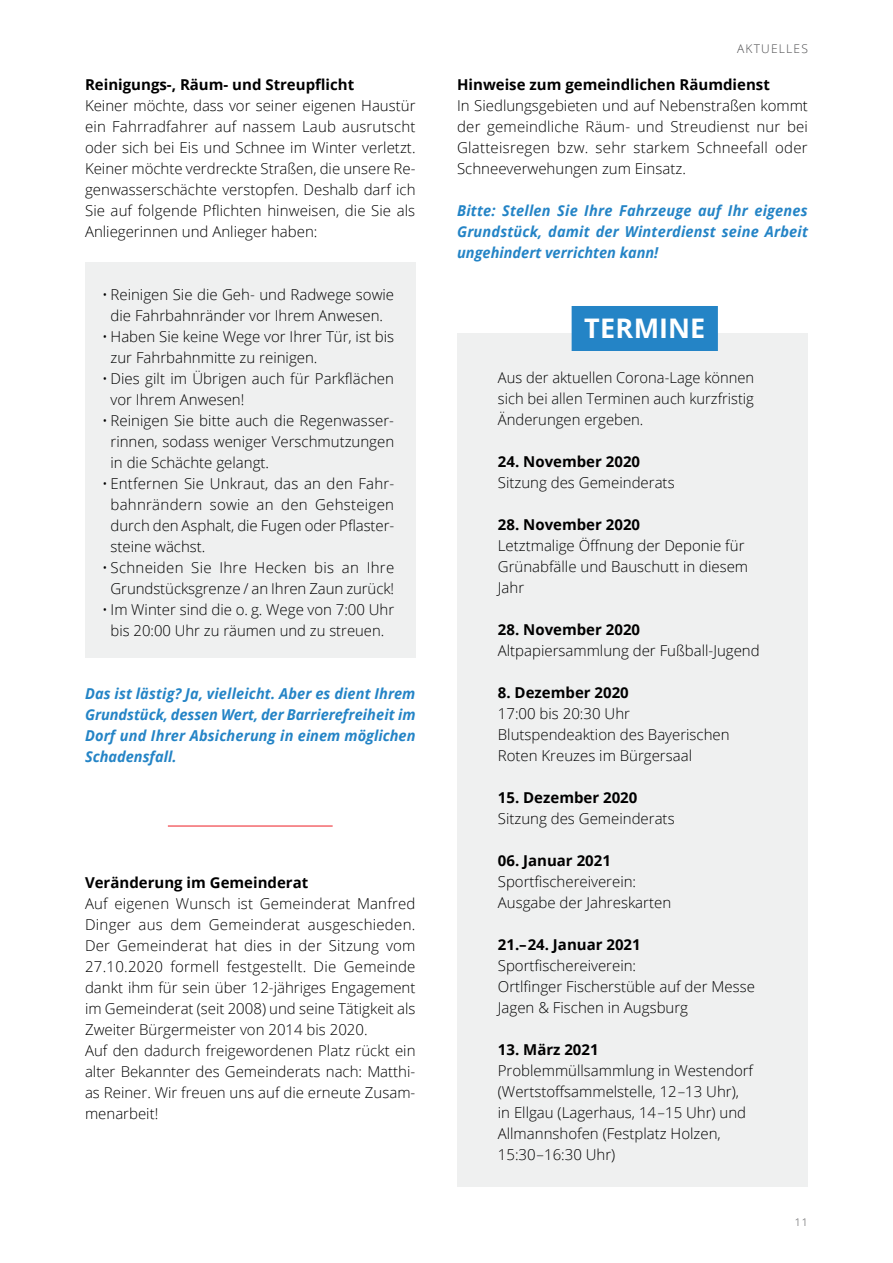
<style>
.page{position:relative;width:893px;height:1263px;background:#fff}
.page>*{position:absolute;margin:0;border:0;box-sizing:border-box;transform-origin:0 0}
.t1{font:700 27px "Open Sans";color:#fff}
.t2{font:300 15px/21px "Open Sans";color:#000}
.t3{font:italic 700 15px/21px "Open Sans";color:#2484c6;text-align:justify}
.t4{font:700 15px "Open Sans";color:#000}
.t5{font:300 12px "Open Sans";color:#4d4d4f}
.t6{font:300 10.5px "Open Sans";color:#4d4d4f}
</style>
<div class="page">
<div style="left:457px;top:333px;width:351px;height:853px;background:#eff0f0"></div>
<div style="left:85px;top:262px;width:330px;height:395px;background:#eff0f0"></div>
<div style="left:572px;top:306px;width:146px;height:45px;background:#2484c6"></div>
<hr style="left:168px;top:826px;width:165px;height:1px;background:#ed1d24">
<p class="t4" style="left:85px;top:74px;width:271px">Reinigungs-, Räum- und Streupflicht</p>
<p class="t2" style="left:85px;top:95px;width:332px;text-align:justify">Keiner möchte, dass vor seiner eigenen Haustür ein Fahrradfahrer auf nassem Laub ausrutscht oder sich bei Eis und Schnee im Winter verletzt.<br>Keiner möchte verdreckte Straßen, die unsere Re&shy;genwasserschächte verstopfen. Deshalb darf ich Sie auf folgende Pflichten hinweisen, die Sie als Anliegerinnen und Anlieger haben:</p>
<p class="t2" style="left:102px;top:284px;width:294px;text-align:center">• Reinigen Sie die Geh- und Radwege sowie die Fahrbahnränder vor Ihrem Anwesen.</p>
<p class="t2" style="left:111px;top:326px;width:285px;text-indent:-9px">• Haben Sie keine Wege vor Ihrer Tür, ist bis zur Fahrbahnmitte zu reinigen.</p>
<p class="t2" style="left:111px;top:368px;width:285px;text-indent:-9px">• Dies gilt im Übrigen auch für Parkflächen vor Ihrem Anwesen!</p>
<p class="t2" style="left:111px;top:410px;width:285px;text-align:justify;text-indent:-9px">• Reinigen Sie bitte auch die Regenwasser&shy;rinnen, sodass weniger Verschmutzungen in die Schächte gelangt.</p>
<p class="t2" style="left:111px;top:473px;width:285px;text-align:justify;text-indent:-9px">• Entfernen Sie Unkraut, das an den Fahr&shy;bahnrändern sowie an den Gehsteigen durch den Asphalt, die Fugen oder Pflaster&shy;steine wächst.</p>
<p class="t2" style="left:102px;top:557px;width:294px;text-align:center">• Schneiden Sie Ihre Hecken bis an Ihre<br>Grundstücksgrenze / an Ihren Zaun zurück!</p>
<p class="t2" style="left:102px;top:599px;width:294px;text-align:center">• Im Winter sind die o. g. Wege von 7:00 Uhr bis 20:00 U hr zu räumen und zu streuen.</p>
<p class="t3" style="left:85px;top:683px;width:332px">Das ist lästig? Ja, vielleicht. Aber es dient Ihrem Grundstück, dessen Wert, der Barrierefreiheit im Dorf und Ihrer Absicherung in einem möglichen Schadensfall.</p>
<p class="t4" style="left:85px;top:872px;width:225px">Veränderung im Gemeinderat</p>
<p class="t2" style="left:85px;top:893px;width:332px">Auf eigenen Wunsch ist Gemeinderat Manfred Dinger aus dem Gemeinderat ausgeschieden.<br>Der Gemeinderat hat dies in der Sitzung vom 27.10.2020 formell festgestellt. Die Gemeinde dankt ihm für sein über 12-jähriges Engagement im Gemeinderat (seit 2008) und seine Tätigkeit als Zweiter Bürgermeister von 2014 bis 2020.<br>Auf den dadurch freigewordenen Platz rückt ein alter Bekannter des Gemeinderats nach: Matthi&shy;as Reiner. Wir freuen uns auf die erneute Zusam&shy;menarbeit!</p>
<p class="t5" style="left:737px;top:40px;width:42px">Aktuelles</p>
<p class="t4" style="left:457px;top:74px;width:314px">Hinweise zum gemeindlichen Räumdienst</p>
<p class="t2" style="left:457px;top:95px;width:352px;text-align:justify">In Siedlungsgebieten und auf Nebenstraßen kommt der gemeindliche Räum- und Streudienst nur bei Glatteisregen bzw. sehr starkem Schneefall oder Schneeverwehungen zum Einsatz.</p>
<p class="t3" style="left:457px;top:200px;width:352px">Bitte: Stellen Sie Ihre Fahrzeuge auf Ihr eigenes Grundstück, damit der Winterdienst seine Arbeit ungehindert verrichten kann!</p>
<h1 class="t1" style="left:584px;top:309px;width:122px">Termine</h1>
<p class="t2" style="left:498px;top:367px;width:258px;text-align:justify">Aus der aktuellen Corona-Lage können sich bei allen Terminen auch kurzfristig Änderungen ergeben.</p>
<p class="t4" style="left:498px;top:451px;width:144px">24. N ovember 2020</p>
<p class="t2" style="left:498px;top:472px;width:178px">Sitzung des Gemeinderats</p>
<p class="t4" style="left:498px;top:514px;width:144px">28. N ovember 2020</p>
<p class="t2" style="left:498px;top:535px;width:252px">Letztmalige Öffnung der Deponie für<br>Grünabfälle und Bauschutt in diesem<br>Jahr</p>
<p class="t4" style="left:498px;top:619px;width:144px">28. N ovember 2020</p>
<p class="t2" style="left:498px;top:640px;width:263px">Altpapiersammlung der Fußball-Jugend</p>
<p class="t4" style="left:498px;top:682px;width:132px">8. Dezember 2020</p>
<p class="t2" style="left:498px;top:703px;width:233px">17:00 bis 20:30 Uhr<br>Blutspendeaktion des Bayerischen<br>Roten Kreuzes im Bürgersaal</p>
<p class="t4" style="left:498px;top:787px;width:141px">15. Dezember 2020</p>
<p class="t2" style="left:498px;top:808px;width:178px">Sitzung des Gemeinderats</p>
<p class="t4" style="left:498px;top:850px;width:115px">06. Januar 2021</p>
<p class="t2" style="left:498px;top:871px;width:175px">Sportfischereiverein:<br>Ausgabe der Jahreskarten</p>
<p class="t4" style="left:498px;top:934px;width:144px">21.–24. Januar 2021</p>
<p class="t2" style="left:498px;top:955px;width:259px">Sportfischereiverein:<br>Ortlfinger Fischerstüble auf der Messe<br>Jagen &amp; Fischen in Augsburg</p>
<p class="t4" style="left:498px;top:1039px;width:102px">13. M ärz 2021</p>
<p class="t2" style="left:498px;top:1060px;width:257px">Problemmüllsammlung in Westendorf (Wertstoffsammelstelle, 12–13 Uhr), in Ellgau (Lagerhaus, 14–15 Uhr) und Allmannshofen (Festplatz Holzen, 15:30–16:30 Uhr)</p>
<p class="t6" style="left:795px;top:1215px;width:15px">11</p>
</div>
